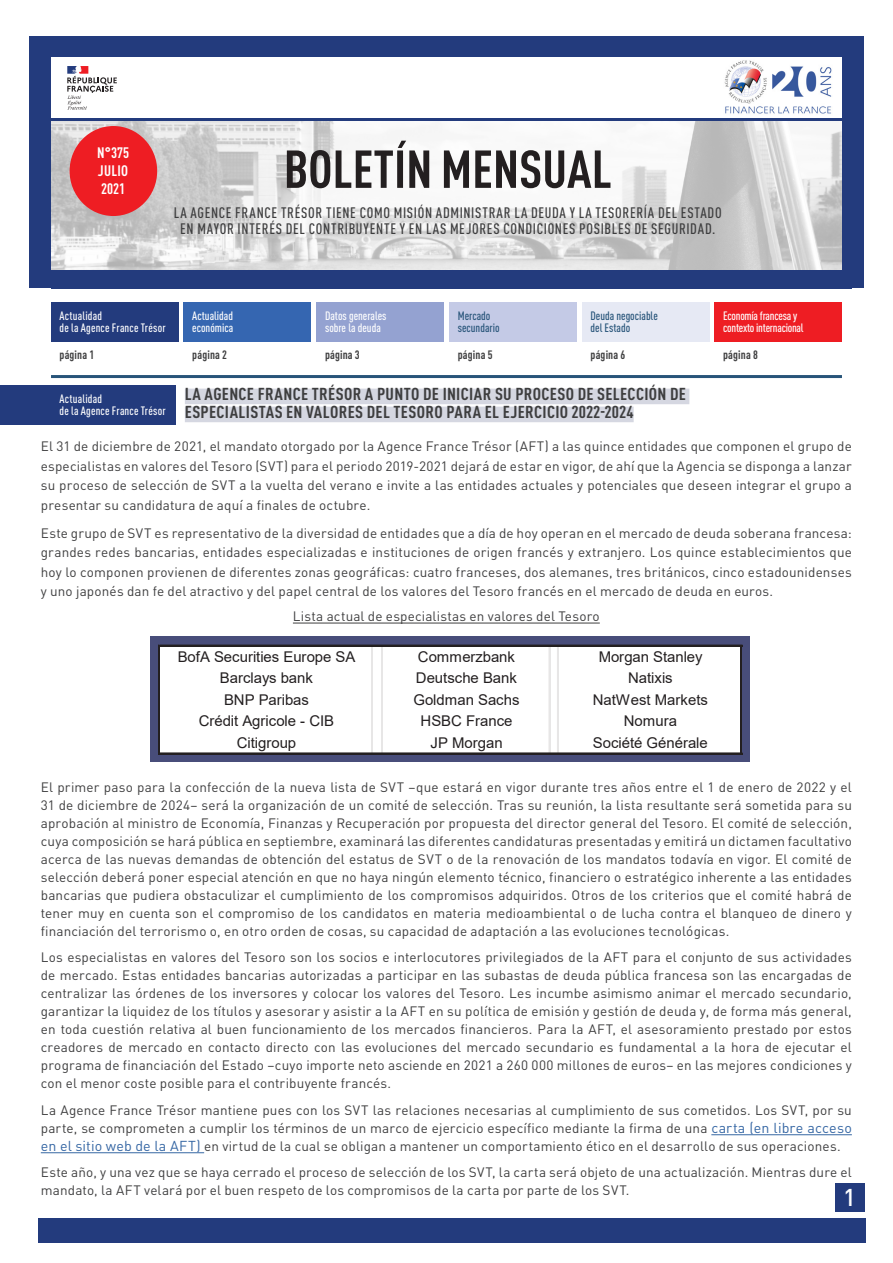
<style>
.page{position:relative;width:893px;height:1263px;background:#fff}
.page>*{position:absolute;margin:0;border:0;box-sizing:border-box;transform-origin:0 0}
.t1{font:700 condensed 52.5px "DIN Pro";color:#231f20}
.t2{font:500 24px "DIN Pro";color:#fff}
.Nom___fonction_artic{font:700 condensed 17.1px/18px "DIN Pro";letter-spacing:.015em;color:#3e3e3f;scale:1.05 1}
.Informations{font:500 condensed 15px/16.5px "DIN Pro";letter-spacing:.045em;color:#3e3e3f;text-align:center}
.N__-_DATE{font:700 condensed 15px/18px "DIN Pro";letter-spacing:.02em;color:#fff}
.N__-_DATE-2{font:700 condensed 15px "DIN Pro";color:#fff}
.t3{font:14.85px "Arial";letter-spacing:-.005em;color:#231f20}
.Nom___fonction_artic-2{font:13.5px/18px "DIN Pro";letter-spacing:.01em;color:#3e3e3f;text-align:justify}
.t4{font:500 condensed 12px/12px "DIN Pro";color:#fff}
.Informations-2{font:700 condensed 12px "DIN Pro";letter-spacing:.015em;color:#3e3e3f}
.t5{font:500 condensed 12px/12px "DIN Pro";color:#275479}
.t6{font:500 condensed 12px/12px "DIN Pro";letter-spacing:-.02em;color:#fff}
.s1{font-size:14.25px;color:#3667a4}
</style>
<div class="page">
<hr style="left:293px;top:623px;width:307px;height:1px;background:#3e3e3f">
<hr style="left:711px;top:1134px;width:141px;height:1px;background:#3667a4">
<hr style="left:41px;top:1152px;width:163px;height:1px;background:#3667a4">
<div style="left:185px;top:389px;width:504px;height:15px;background:#d5d7e1"></div>
<div style="left:185px;top:407px;width:449px;height:15px;background:#d5d7e1"></div>
<div style="left:150px;top:637px;width:600px;height:9px;background:#484d7a"></div>
<div style="left:150px;top:646px;width:9px;height:108px;background:#484d7a"></div>
<div style="left:741px;top:646px;width:9px;height:108px;background:#484d7a"></div>
<div style="left:150px;top:753px;width:600px;height:9px;background:#484d7a"></div>
<hr style="left:158px;top:645px;width:2px;height:109px;background:#231f20">
<hr style="left:372px;top:646px;width:1px;height:107px;background:#e7e6e6">
<hr style="left:381px;top:646px;width:2px;height:107px;background:#e7e6e6">
<hr style="left:549px;top:646px;width:1px;height:107px;background:#e7e6e6">
<hr style="left:557px;top:646px;width:2px;height:107px;background:#e7e6e6">
<hr style="left:740px;top:646px;width:1px;height:108px;background:#231f20">
<hr style="left:741px;top:646px;width:1px;height:108px;background:#231f20">
<hr style="left:160px;top:645px;width:582px;height:1px;background:#231f20">
<hr style="left:160px;top:753px;width:582px;height:1px;background:#231f20">
<div style="left:30px;top:36px;width:21px;height:252px;background:#233b7d"></div>
<img style="left:51px;top:120px;width:791px;height:150px">
<div style="left:30px;top:36px;width:833px;height:84px;background:#233b7d"></div>
<div style="left:0;top:386px;width:176px;height:39px;background:#233b7d"></div>
<div style="left:70px;top:126px;width:87px;height:90px;background:#ee1d23;border-radius:50%"></div>
<div style="left:51px;top:58px;width:791px;height:59px;background:#fff"></div>
<svg style="left:67px;top:66px;width:50px;height:44px;background:#d8d2d4"></svg>
<img style="left:723px;top:60px;width:110px;height:56px">
<div style="left:51px;top:270px;width:800px;height:18px;background:#233b7d"></div>
<div style="left:842px;top:36px;width:22px;height:252px;background:#233b7d"></div>
<div style="left:51px;top:303px;width:127px;height:39px;background:#233b7d"></div>
<div style="left:184px;top:303px;width:127px;height:39px;background:#3566b1"></div>
<div style="left:317px;top:303px;width:127px;height:39px;background:#94a2d1"></div>
<div style="left:449px;top:303px;width:128px;height:39px;background:#c4cae6"></div>
<div style="left:582px;top:303px;width:127px;height:39px;background:#e6e9f4"></div>
<div style="left:715px;top:303px;width:127px;height:39px;background:#ee1d23"></div>
<hr style="left:51px;top:375px;width:791px;height:3px;background:#275479">
<div style="left:835px;top:1183px;width:29px;height:29px;background:#233b7d"></div>
<div style="left:38px;top:1218px;width:828px;height:24px;background:#233b7d"></div>
<p class="N__-_DATE-2" style="left:97px;top:142px;width:33px">N°375</p>
<p class="N__-_DATE" style="left:98px;top:161px;width:32px">JULIO<br>2021</p>
<p class="t1" style="left:284px;top:130px;width:330px">BOLETÍN MENSUAL</p>
<p class="Informations" style="left:174px;top:203px;width:549px">LA AGENCE FRANCE TRÉSOR TIENE COMO MISIÓN ADMINISTRAR LA DEUDA Y LA TESORERÍA DEL ESTADO<br>EN MAYOR INTERÉS DEL CONTRIBUYENTE Y EN LAS MEJORES CONDICIONES POSIBLES DE SEGURIDAD.</p>
<p class="t4" style="left:192px;top:309px;width:42px">Actualidad económica</p>
<p class="t4" style="left:325px;top:309px;width:63px">Datos generales sobre la deuda</p>
<p class="t5" style="left:458px;top:309px;width:43px">Mercado secundario</p>
<p class="t5" style="left:591px;top:309px;width:69px">Deuda negociable del Estado</p>
<p class="t6" style="left:723px;top:309px;width:82px">Economía francesa y contexto internacional</p>
<p class="t4" style="left:60px;top:309px;width:108px">Actualidad<br>de la Agence France Trésor</p>
<p class="Informations-2" style="left:60px;top:346px;width:36px">página 1</p>
<p class="Informations-2" style="left:192px;top:346px;width:36px">página 2</p>
<p class="Informations-2" style="left:325px;top:346px;width:36px">página 3</p>
<p class="Informations-2" style="left:458px;top:346px;width:36px">página 5</p>
<p class="Informations-2" style="left:591px;top:346px;width:36px">página 6</p>
<p class="Informations-2" style="left:723px;top:346px;width:36px">página 8</p>
<p class="t4" style="left:60px;top:391px;width:108px">Actualidad<br>de la Agence France Trésor</p>
<p class="Nom___fonction_artic" style="left:185px;top:383px;width:479px">LA AGENCE FRANCE TRÉSOR A PUNTO DE INICIAR SU PROCESO DE SELECCIÓN DE<br>ESPECIALISTAS EN VALORES DEL TESORO PARA EL EJERCICIO 2022-2024</p>
<p class="Nom___fonction_artic-2" style="left:41px;top:435px;width:813px;line-height:19.5px">El 31 de diciembre de 2021, el mandato otorgado por la Agence France Trésor (AFT) a las quince entidades que componen el grupo de especialistas en valores del Tesoro (SVT) para el periodo 2019-2021 dejará de estar en vigor, de ahí que la Agencia se disponga a lanzar su proceso de selección de SVT a la vuelta del verano e invite a las entidades actuales y potenciales que deseen integrar el grupo a presentar su candidatura de aquí a finales de octubre.</p>
<p class="Nom___fonction_artic-2" style="left:41px;top:522px;width:813px;line-height:19.5px">Este grupo de SVT es representativo de la diversidad de entidades que a día de hoy operan en el mercado de deuda soberana francesa: grandes redes bancarias, entidades especializadas e instituciones de origen francés y extranjero. Los quince establecimientos que hoy lo componen provienen de diferentes zonas geográficas: cuatro franceses, dos alemanes, tres británicos, cinco estadounidenses y uno japonés dan fe del atractivo y del papel central de los valores del Tesoro francés en el mercado de deuda en euros.</p>
<p class="Nom___fonction_artic-2" style="left:293px;top:606px;width:308px">Lista actual de especialistas en valores del Tesoro</p>
<p class="t3" style="left:178px;top:646px;width:179px">BofA Securities Europe SA</p>
<p class="t3" style="left:418px;top:646px;width:99px">Commerzbank</p>
<p class="t3" style="left:599px;top:646px;width:106px">Morgan Stanley</p>
<p class="t3" style="left:220px;top:668px;width:95px">Barclays bank</p>
<p class="t3" style="left:416px;top:668px;width:102px">Deutsche Bank</p>
<p class="t3" style="left:628px;top:668px;width:46px">Natixis</p>
<p class="t3" style="left:224px;top:689px;width:86px">BNP Paribas</p>
<p class="t3" style="left:413px;top:689px;width:108px">Goldman Sachs</p>
<p class="t3" style="left:593px;top:689px;width:117px">NatWest Markets</p>
<p class="t3" style="left:199px;top:711px;width:137px">Crédit Agricole - CIB</p>
<p class="t3" style="left:421px;top:711px;width:93px">HSBC France</p>
<p class="t3" style="left:624px;top:711px;width:55px">Nomura</p>
<p class="t3" style="left:237px;top:732px;width:61px">Citigroup</p>
<p class="t3" style="left:431px;top:732px;width:73px">JP Morgan</p>
<p class="t3" style="left:593px;top:732px;width:116px">Société Générale</p>
<p class="Nom___fonction_artic-2" style="left:41px;top:776px;width:813px">El primer paso para la confección de la nueva lista de SVT –que estará en vigor durante tres años entre el 1 de enero de 2022 y el 31 de diciembre de 2024– será la organización de un comité de selección. Tras su reunión, la lista resultante será sometida para su aprobación al ministro de Economía, Finanzas y Recuperación por propuesta del director general del Tesoro. El comité de selección, cuya composición se hará pública en septiembre, examinará las diferentes candidaturas presentadas y emitirá un dictamen facultativo acerca de las nuevas demandas de obtención del estatus de SVT o de la renovación de los mandatos todavía en vigor. El comité de selección deberá poner especial atención en que no haya ningún elemento técnico, financiero o estratégico inherente a las entidades bancarias que pudiera obstaculizar el cumplimiento de los compromisos adquiridos. Otros de los criterios que el comité habrá de tener muy en cuenta son el compromiso de los candidatos en materia medioambiental o de lucha contra el blanqueo de dinero y financiación del terrorismo o, en otro orden de cosas, su capacidad de adaptación a las evoluciones tecnológicas.</p>
<p class="Nom___fonction_artic-2" style="left:41px;top:947px;width:813px">Los especialistas en valores del Tesoro son los socios e interlocutores privilegiados de la AFT para el conjunto de sus actividades de mercado. Estas entidades bancarias autorizadas a participar en las subastas de deuda pública francesa son las encargadas de centralizar las órdenes de los inversores y colocar los valores del Tesoro. Les incumbe asimismo animar el mercado secundario, garantizar la liquidez de los títulos y asesorar y asistir a la AFT en su política de emisión y gestión de deuda y, de forma más general, en toda cuestión relativa al buen funcionamiento de los mercados financieros. Para la AFT, el asesoramiento prestado por estos creadores de mercado en contacto directo con las evoluciones del mercado secundario es fundamental a la hora de ejecutar el programa de financiación del Estado –cuyo importe neto asciende en 2021 a 260 000 millones de euros– en las mejores condiciones y con el menor coste posible para el contribuyente francés.</p>
<p class="Nom___fonction_artic-2" style="left:41px;top:1099px;width:813px">La Agence France Trésor mantiene pues con los SVT las relaciones necesarias al cumplimiento de sus cometidos. Los SVT, por su parte, se comprometen a cumplir los términos de un marco de ejercicio específico mediante la firma de una <span class="s1">carta (en libre acceso en el sitio web de la AFT)</span> en virtud de la cual se obligan a mantener un comportamiento ético en el desarrollo de sus operaciones.</p>
<p class="Nom___fonction_artic-2" style="left:41px;top:1162px;width:812px">Este año, y una vez que se haya cerrado el proceso de selección de los SVT, la carta será objeto de una actualización. Mientras dure el mandato, la AFT velará por el buen respeto de los compromisos de la carta por parte de los SVT.</p>
<p class="t2" style="left:843px;top:1178px;width:14px">1</p>
</div>
